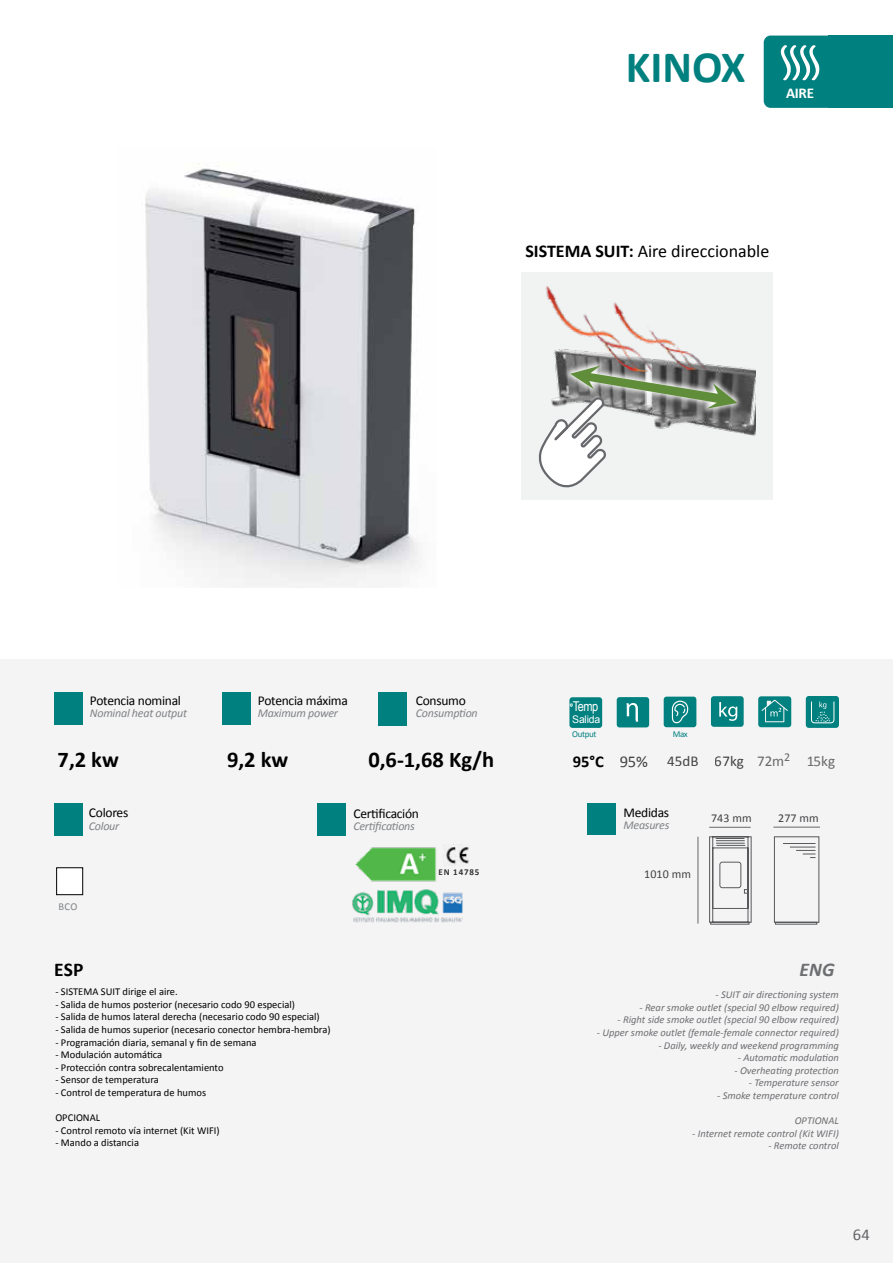
<style>
.page{position:relative;width:893px;height:1263px;background:#fff}
.page>*{position:absolute;margin:0;border:0;box-sizing:border-box;transform-origin:0 0}
.t1{font:700 45px "Calibri";color:#00807e}
.t2{font:700 22.5px "Calibri";color:#000}
.t3{font:700 19.5px "Calibri";color:#000}
.t4{font:italic 700 19.5px "Calibri";color:#6d6e71}
.t5{font:18px "Calibri";color:#000}
.t6{font:16.5px "Calibri";color:#636466}
.t7{font:15px "Calibri";color:#000}
.t8{font:700 15px "Calibri";color:#fff}
.t9{font:15px "Calibri";color:#333334}
.t10{font:13.5px "Calibri";letter-spacing:-.02em;color:#000}
.t11{font:13.5px "Arial Narrow";color:#fff}
.t12{font:italic 12px "Calibri";letter-spacing:-.02em;color:#808285}
.t13{font:12px "Calibri";letter-spacing:.01em;color:#414042}
.t14{font:12px "Calibri";color:#333334}
.t15{font:10.5px "Calibri";color:#000}
.t16{font:italic 10.5px "Calibri";color:#6d6e71}
.t17{font:10.5px "Arial";letter-spacing:-.02em;color:#fff}
.t18{font:10.5px "Calibri";color:#808285}
.t19{font:9px "Calibri";letter-spacing:-.04em;color:#00807e}
.t20{font:700 9px "Calibri";letter-spacing:.09em;color:#333334}
.s1{font-weight:700}
.s2{font-family:"Century Gothic";font-weight:700;font-size:9px}
.s3{font-weight:700;font-size:16.5px}
.s4{font-size:16.5px}
.s5{color:#333334}
</style>
<div class="page">
<div style="left:829px;top:36px;width:64px;height:72px;background:#00807e"></div>
<div style="left:0;top:659px;width:893px;height:604px;background:#f4f4f5"></div>
<div style="left:54px;top:692px;width:29px;height:33px;background:#00807e"></div>
<div style="left:378px;top:692px;width:29px;height:33px;background:#00807e"></div>
<div style="left:317px;top:803px;width:29px;height:32px;background:#00807e"></div>
<div style="left:587px;top:804px;width:29px;height:31px;background:#00807e"></div>
<div style="left:222px;top:692px;width:29px;height:33px;background:#00807e"></div>
<div style="left:54px;top:803px;width:29px;height:33px;background:#00807e"></div>
<img style="left:355px;top:847px;width:82px;height:35px">
<div style="left:764px;top:36px;width:75px;height:72px;background:#00807e;border-radius:7px"></div>
<svg style="left:780px;top:45px;width:40px;height:36px"></svg>
<div style="left:617px;top:697px;width:32px;height:30px;background:#00807e;border-radius:3px"></div>
<svg style="left:626px;top:703px;width:12px;height:19px"></svg>
<div style="left:711px;top:696px;width:33px;height:31px;background:#00807e;border-radius:3px"></div>
<svg style="left:719px;top:702px;width:18px;height:19px"></svg>
<svg style="left:758px;top:696px;width:33px;height:31px"></svg>
<div style="left:806px;top:696px;width:33px;height:32px;background:#00807e;border-radius:3px"></div>
<svg style="left:811px;top:701px;width:24px;height:22px"></svg>
<div style="left:569px;top:697px;width:33px;height:31px;background:#00807e;border-radius:3px"></div>
<div style="left:664px;top:697px;width:32px;height:30px;background:#00807e;border-radius:3px"></div>
<svg style="left:672px;top:701px;width:16px;height:22px"></svg>
<img style="left:145px;top:163px;width:274px;height:424px">
<svg style="left:709px;top:836px;width:111px;height:89px"></svg>
<hr style="left:698px;top:837px;width:1px;height:87px;background:#67686b">
<hr style="left:709px;top:827px;width:42px;height:1px;background:#67686b">
<hr style="left:773px;top:827px;width:47px;height:1px;background:#67686b">
<img style="left:352px;top:889px;width:111px;height:34px">
<img style="left:443px;top:844px;width:26px;height:21px">
<div style="left:522px;top:273px;width:251px;height:227px;background:#f1f2f2"></div>
<img style="left:745px;top:368px;width:10px;height:68px">
<svg style="left:539px;top:366px;width:206px;height:122px"></svg>
<img style="left:539px;top:286px;width:188px;height:110px">
<div style="left:56px;top:867px;width:27px;height:28px;background:#fff;border:1px solid #000"></div>
<h1 class="t1" style="left:626px;top:38px;width:121px">KINOX</h1>
<h3 class="t8" style="left:786px;top:84px;width:29px">AIRE</h3>
<h3 class="t5" style="left:525px;top:239px;width:245px"><span class="s1">SISTEMA SUIT:</span> Aire direccionable</h3>
<p class="t10" style="left:90px;top:692px;width:93px">Potencia nominal</p>
<p class="t12" style="left:90px;top:704px;width:99px">Nominal heat output</p>
<p class="t10" style="left:258px;top:692px;width:91px">Potencia máxima</p>
<p class="t12" style="left:258px;top:704px;width:82px">Maximum power</p>
<p class="t10" style="left:416px;top:692px;width:52px">Consumo</p>
<p class="t12" style="left:416px;top:705px;width:63px">Consumption</p>
<p class="t11" style="left:570px;top:697px;width:30px"><span class="s2">º</span>Temp</p>
<p class="t17" style="left:572px;top:712px;width:30px">Salida</p>
<p class="t19" style="left:572px;top:729px;width:26px">Output</p>
<p class="t19" style="left:673px;top:729px;width:17px">Max</p>
<h2 class="t2" style="left:58px;top:745px;width:63px">7,2 kw</h2>
<h2 class="t2" style="left:227px;top:745px;width:63px">9,2 kw</h2>
<h2 class="t2" style="left:368px;top:745px;width:127px">0,6-1,68 Kg/h</h2>
<h3 class="t7" style="left:573px;top:751px;width:213px"><span class="s3">95°C</span> <span class="s4">95%</span> 45dB 67kg <span class="s5">72m</span></h3>
<h3 class="t9" style="left:806px;top:751px;width:31px">15kg</h3>
<p class="t14" style="left:784px;top:749px;width:8px">2</p>
<p class="t10" style="left:89px;top:804px;width:41px">Colores</p>
<p class="t12" style="left:89px;top:818px;width:32px">Colour</p>
<p class="t10" style="left:353px;top:804px;width:67px">Certificación</p>
<p class="t12" style="left:353px;top:817px;width:63px">Certifications</p>
<p class="t10" style="left:623px;top:804px;width:47px">Medidas</p>
<p class="t12" style="left:623px;top:817px;width:47px">Measures</p>
<p class="t13" style="left:711px;top:810px;width:42px">743 mm</p>
<p class="t13" style="left:778px;top:810px;width:42px">277 mm</p>
<p class="t20" style="left:438px;top:866px;width:42px">EN 14785</p>
<p class="t13" style="left:644px;top:867px;width:48px">1010 mm</p>
<p class="t18" style="left:58px;top:900px;width:21px">BCO</p>
<h3 class="t3" style="left:54px;top:957px;width:31px">ESP</h3>
<h3 class="t4" style="left:800px;top:957px;width:37px">ENG</h3>
<p class="t15" style="left:55px;top:985px;width:124px">- SISTEMA SUIT dirige el aire.</p>
<p class="t15" style="left:55px;top:998px;width:241px">- Salida de humos posterior (necesario codo 90 especial)</p>
<p class="t15" style="left:55px;top:1010px;width:266px">- Salida de humos lateral derecha (necesario codo 90 especial)</p>
<p class="t15" style="left:55px;top:1023px;width:277px">- Salida de humos superior (necesario conector hembra-hembra)</p>
<p class="t15" style="left:55px;top:1035px;width:203px">- Programación diaria, semanal y fin de semana</p>
<p class="t15" style="left:55px;top:1048px;width:108px">- Modulación automática</p>
<p class="t15" style="left:55px;top:1061px;width:170px">- Protección contra sobrecalentamiento</p>
<p class="t15" style="left:55px;top:1073px;width:105px">- Sensor de temperatura</p>
<p class="t15" style="left:55px;top:1086px;width:152px">- Control de temperatura de humos</p>
<p class="t15" style="left:55px;top:1111px;width:46px">OPCIONAL</p>
<p class="t15" style="left:55px;top:1124px;width:166px">- Control remoto vía internet (Kit WIFI)</p>
<p class="t15" style="left:55px;top:1136px;width:85px">- Mando a distancia</p>
<p class="t16" style="left:716px;top:987px;width:125px">- SUIT air directioning system</p>
<p class="t16" style="left:639px;top:1000px;width:201px">- Rear smoke outlet (special 90 elbow required)</p>
<p class="t16" style="left:617px;top:1013px;width:223px">- Right side smoke outlet (special 90 elbow required)</p>
<p class="t16" style="left:597px;top:1025px;width:244px">- Upper smoke outlet (female-female connector required)</p>
<p class="t16" style="left:658px;top:1038px;width:182px">- Daily, weekly and weekend programming</p>
<p class="t16" style="left:738px;top:1050px;width:103px">- Automatic modulation</p>
<p class="t16" style="left:734px;top:1063px;width:106px">- Overheating protection</p>
<p class="t16" style="left:749px;top:1076px;width:92px">- Temperature sensor</p>
<p class="t16" style="left:717px;top:1088px;width:123px">- Smoke temperature control</p>
<p class="t16" style="left:795px;top:1113px;width:46px">OPTIONAL</p>
<p class="t16" style="left:692px;top:1126px;width:148px">- Internet remote control (Kit WIFI)</p>
<p class="t16" style="left:768px;top:1139px;width:72px">- Remote control</p>
<h3 class="t6" style="left:853px;top:1224px;width:19px">64</h3>
</div>
